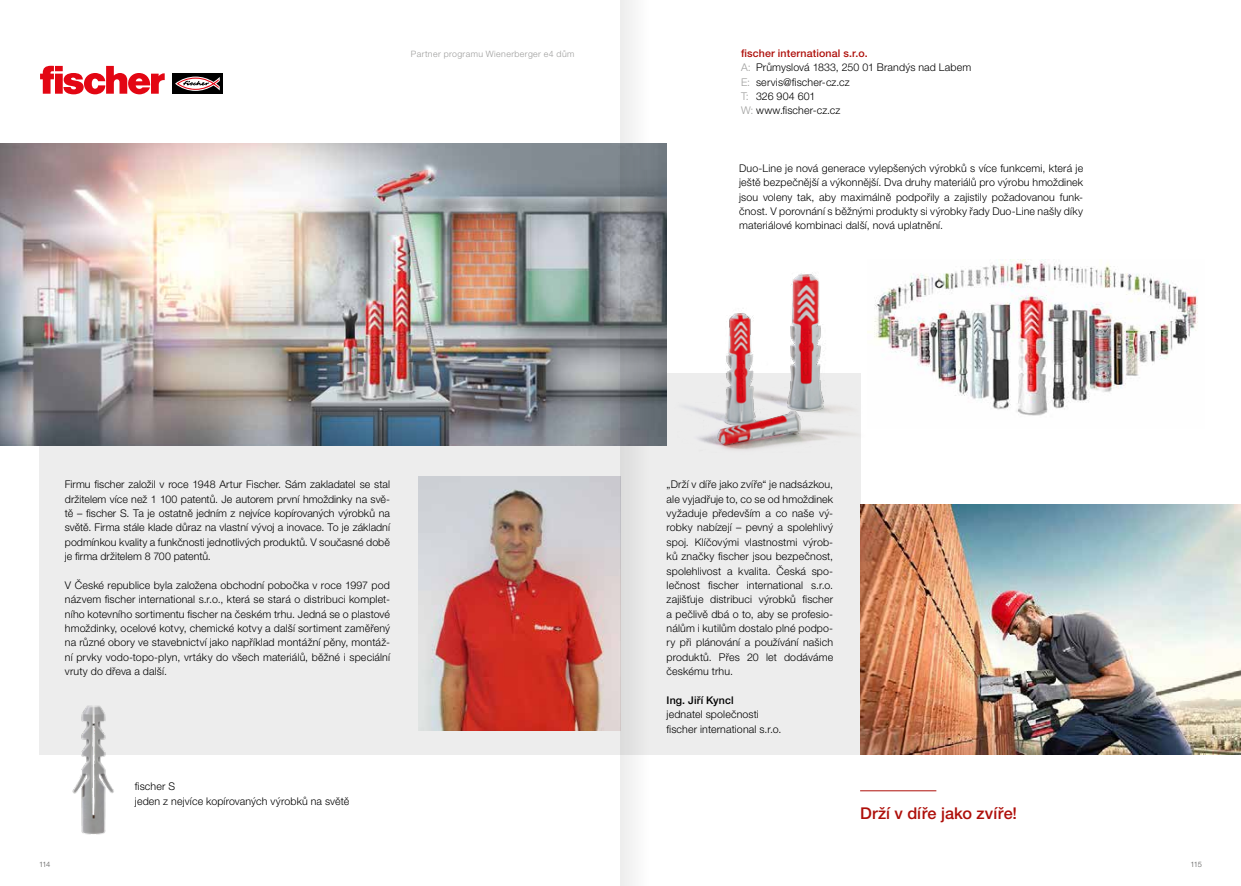
<style>
.page{position:relative;width:1241px;height:886px;background:#fff}
.page>*{position:absolute;margin:0;border:0;box-sizing:border-box;transform-origin:0 0}
.t1{font:500 16.25px "Helvetica Neue LT Pro";letter-spacing:.005em;color:#ae0f0a}
.t2{font:300 10.62px/14.4px "Helvetica Neue LT Pro";letter-spacing:.01em;color:#000;text-align:justify}
.t3{font:500 10.62px "Helvetica Neue LT Pro";letter-spacing:.01em;color:#000}
.t4{font:300 8.75px "Helvetica Neue LT Pro";letter-spacing:.045em;color:#9d9d9c}
.t5{font:300 7.5px "Helvetica Neue LT Pro";letter-spacing:-.07em;color:#575756}
.s1{font-weight:500;color:#ae0f0a}
.s2{color:#9d9d9c}
</style>
<div class="page">
<img style="left:867px;top:260px;width:331px;height:156px">
<div style="left:39px;top:373px;width:821px;height:381px;background:#ededed"></div>
<div style="left:172px;top:74px;width:51px;height:20px;background:#000"></div>
<svg style="left:175px;top:77px;width:45px;height:14px"></svg>
<svg style="left:40px;top:66px;width:125px;height:28px"></svg>
<img style="left:418px;top:477px;width:202px;height:253px">
<img style="left:0;top:143px;width:666px;height:302px">
<hr style="left:860px;top:790px;width:76px;height:1px;background:#ae0f0a">
<img style="left:860px;top:504px;width:380px;height:250px">
<img style="left:69px;top:705px;width:49px;height:129px">
<img style="left:684px;top:273px;width:177px;height:184px">
<svg style="left:620px;top:0;width:28px;height:886px"></svg>
<p class="t4" style="left:411px;top:48px;width:165px">Partner programu Wienerberger e4 dům</p>
<p class="t2" style="left:741px;top:46px;width:232px;text-align:left"><span class="s1">fischer international s.r.o.<br></span><span class="s2">A:</span> Průmyslová 1833, 250 01 Brandýs nad Labem<br><span class="s2">E:</span> servis@fischer-cz.cz<br><span class="s2">T:</span> 326 904 601<br><span class="s2">W:</span> www.fischer-cz.cz</p>
<p class="t2" style="left:739px;top:161px;width:345px">Duo-Line je nová generace vylepšených výrobků s více funkcemi, která je ještě bezpečnější a výkonnější. Dva druhy materiálů pro výrobu hmoždinek jsou voleny tak, aby maximálně podpořily a zajistily požadovanou funk&shy;čnost. V porovnání s běžnými produkty si výrobky řady Duo-Line našly díky materiálové kombinaci další, nová uplatnění.</p>
<p class="t2" style="left:65px;top:477px;width:326px">Firmu fischer založil v roce 1948 Artur Fischer. Sám zakladatel se stal držitelem více než 1 100 patentů. Je autorem první hmoždinky na svě&shy;tě – fischer S. Ta je ostatně jedním z nejvíce kopírovaných výrobků na světě. Firma stále klade důraz na vlastní vývoj a inovace. To je základní podmínkou kvality a funkčnosti jednotlivých produktů. V současné době je firma držitelem 8 700 patentů.</p>
<p class="t2" style="left:65px;top:578px;width:326px">V České republice byla založena obchodní pobočka v roce 1997 pod názvem fischer international s.r.o., která se stará o distribuci komplet&shy;ního kotevního sortimentu fischer na českém trhu. Jedná se o plastové hmoždinky, ocelové kotvy, chemické kotvy a další sortiment zaměřený na různé obory ve stavebnictví jako například montážní pěny, montáž&shy;ní prvky vodo-topo-plyn, vrtáky do všech materiálů, běžné i speciální vruty do dřeva a další.</p>
<p class="t2" style="left:135px;top:779px;width:216px">fischer S<br>jeden z nejvíce kopírovaných výrobků na světě</p>
<p class="t2" style="left:666px;top:477px;width:168px">„Drží v díře jako zvíře“ je nadsázkou, ale vyjadřuje to, co se od hmoždinek vyžaduje především a co naše vý&shy;robky nabízejí – pevný a spolehlivý spoj. Klíčovými vlastnostmi výrob&shy;ků značky fischer jsou bezpečnost, spolehlivost a kvalita. Česká spo&shy;lečnost fischer international s.r.o. zajišťuje distribuci výrobků fischer a pečlivě dbá o to, aby se profesio&shy;nálům i kutilům dostalo plné podpo&shy;ry při plánování a používání našich produktů. Přes 20 let dodáváme českému trhu.</p>
<p class="t3" style="left:666px;top:694px;width:69px">Ing. Jiří Kyncl</p>
<p class="t2" style="left:666px;top:707px;width:116px">jednatel společnosti fischer international s.r.o.</p>
<h1 class="t1" style="left:860px;top:803px;width:158px">Drží v díře jako zvíře!</h1>
<p class="t5" style="left:39px;top:860px;width:13px">114</p>
<p class="t5" style="left:1190px;top:860px;width:13px">115</p>
</div>
